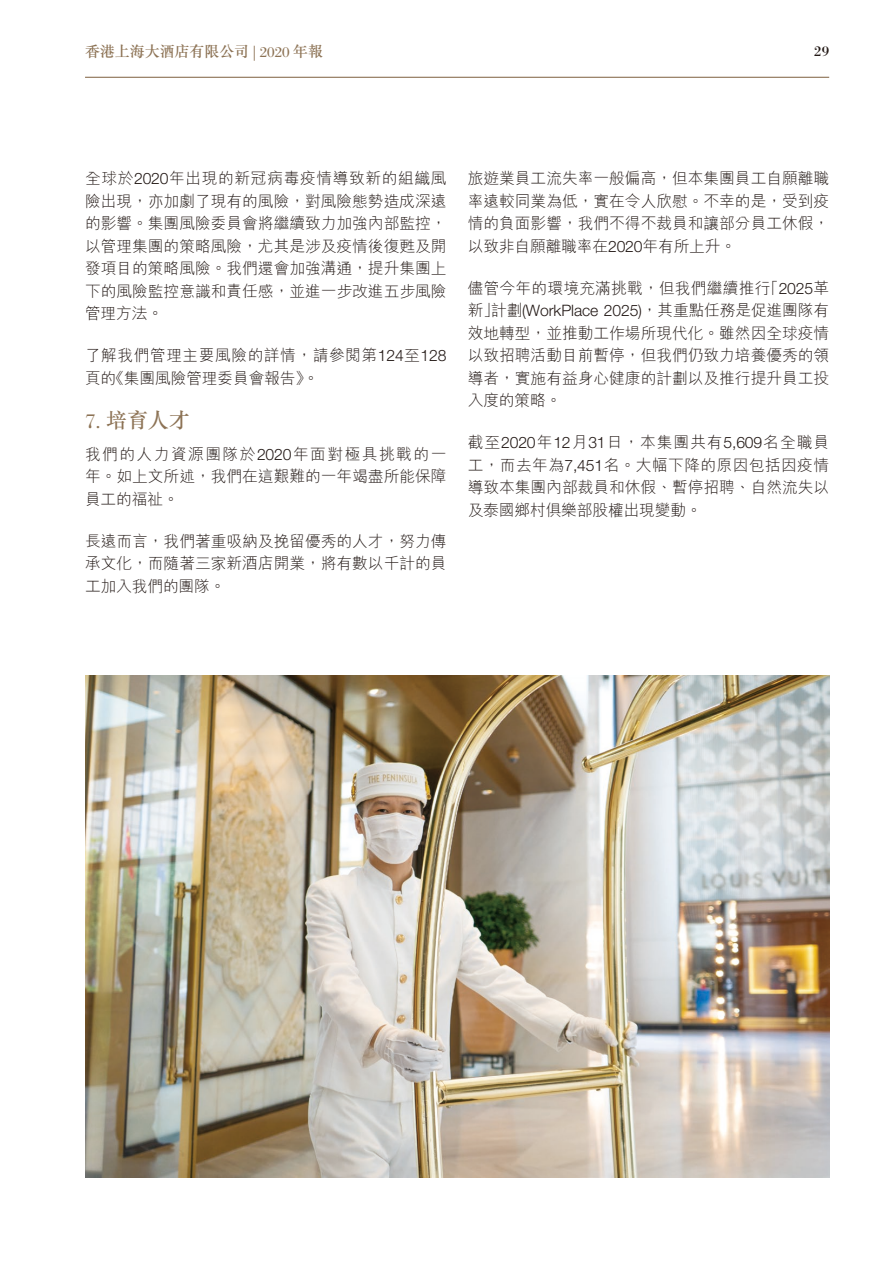
<style>
.page{position:relative;width:893px;height:1263px;background:#fff}
.page>*{position:absolute;margin:0;border:0;box-sizing:border-box;transform-origin:0 0}
.t1{font:500 21px "M Sung HK";color:#8c7254}
.t2{font:300 15.75px/22.5px "M Hei HK";color:#231916;text-align:justify}
.t3{font:300 15.75px/22.5px "M Hei HK";letter-spacing:.03em;color:#231916}
.t4{font:500 15px "M Sung HK";letter-spacing:-.005em;color:#8c7254}
.t5{font:15px "Bodoni Std";color:#231916}
.s1{font-family:"Bodoni Std";font-weight:400}
.s2{font-family:"Helvetica Neue LT Std"}
</style>
<div class="page">
<hr style="left:85px;top:77px;width:744px;height:1px;background:#8c7254">
<img style="left:85px;top:676px;width:744px;height:502px">
<p class="t4" style="left:85px;top:41px;width:240px">香港上海大酒店有限公司 <span class="s1">| 2020</span> 年報</p>
<p class="t5" style="left:814px;top:42px;width:16px">29</p>
<p class="t2" style="left:85px;top:167px;width:363px">全球於<span class="s2">2020</span>年出現的新冠病毒疫情導致新的組織風險出現，亦加劇了現有的風險，對風險態勢造成深遠的影響。集團風險委員會將繼續致力加強內部監控，以管理集團的策略風險，尤其是涉及疫情後復甦及開發項目的策略風險。我們還會加強溝通，提升集團上下的風險監控意識和責任感，並進一步改進五步風險管理方法。</p>
<p class="t3" style="left:85px;top:344px;width:363px">了解我們管理主要風險的詳情，請參閱第<span class="s2">124</span>至<span class="s2">128</span>頁的《集團風險管理委員會報告》。</p>
<p class="t1" style="left:85px;top:406px;width:106px"><span class="s1">7.</span> 培育人才</p>
<p class="t2" style="left:85px;top:442px;width:363px">我們的人力資源團隊於<span class="s2">2020</span>年面對極具挑戰的一年。如上文所述，我們在這艱難的一年竭盡所能保障員工的福祉。</p>
<p class="t2" style="left:85px;top:529px;width:363px">長遠而言，我們著重吸納及挽留優秀的人才，努力傳承文化，而隨著三家新酒店開業，將有數以千計的員工加入我們的團隊。</p>
<p class="t2" style="left:468px;top:167px;width:363px">旅遊業員工流失率一般偏高，但本集團員工自願離職率遠較同業為低，實在令人欣慰。不幸的是，受到疫情的負面影響，我們不得不裁員和讓部分員工休假，以致非自願離職率在<span class="s2">2020</span>年有所上升。</p>
<p class="t2" style="left:468px;top:276px;width:363px">儘管今年的環境充滿挑戰，但我們繼續推行「<span class="s2">2025</span>革新」計劃<span class="s2">(WorkPlace 2025)</span>，其重點任務是促進團隊有效地轉型，並推動工作場所現代化。雖然因全球疫情以致招聘活動目前暫停，但我們仍致力培養優秀的領導者，實施有益身心健康的計劃以及推行提升員工投入度的策略。</p>
<p class="t2" style="left:468px;top:431px;width:363px">截至<span class="s2">2020</span>年<span class="s2">12</span>月<span class="s2">31</span>日，本集團共有<span class="s2">5,609</span>名全職員工，而去年為<span class="s2">7,451</span>名。大幅下降的原因包括因疫情導致本集團內部裁員和休假、暫停招聘、自然流失以及泰國鄉村俱樂部股權出現變動。</p>
</div>
